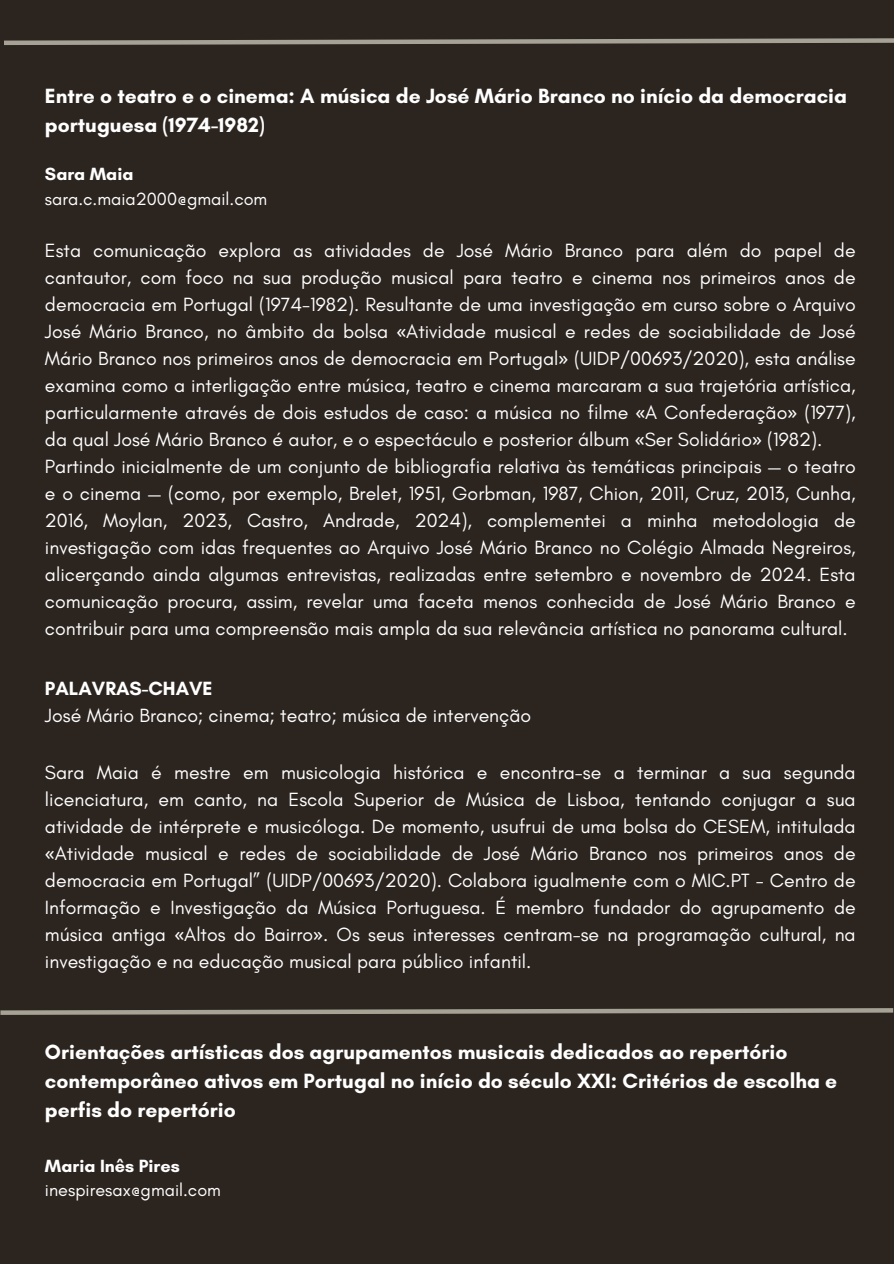
<style>
.page{position:relative;width:894px;height:1264px;background:#fff}
.page>*{position:absolute;margin:0;border:0;box-sizing:border-box;transform-origin:0 0}
.t1{font:700 21px/29.2px "Glacial Indifference";color:#fff}
.t2{font:19.5px/27px "Glacial Indifference";color:#fff}
.t3{font:18px "Glacial Indifference";color:#fff}
.t4{font:700 18px "Glacial Indifference";color:#fff}
.s1{font-family:"Noto Sans"}
.s2{font-weight:700}
</style>
<div class="page">
<div style="left:0;top:0;width:893px;height:1263px;background:#2c241f"></div>
<svg style="left:4px;top:38px;width:889px;height:7px"></svg>
<svg style="left:0;top:1008px;width:893px;height:7px"></svg>
<p class="t1" style="left:45px;top:81px;width:803px">Entre o teatro e o cinema: A música de José Mário Branco no início da democracia portuguesa (1974-1982)</p>
<h1 class="t4" style="left:45px;top:163px;width:90px">Sara Maia</h1>
<p class="t3" style="left:45px;top:187px;width:224px">sara.c.maia2000@gmail.com</p>
<p class="t2" style="left:45px;top:236px;width:812px">Esta comunicação explora as atividades de José Mário Branco para além do papel de cantautor, com foco na sua produção musical para teatro e cinema nos primeiros anos de democracia em Portugal (1974-1982). Resultante de uma investigação em curso sobre o Arquivo José Mário Branco, no âmbito da bolsa <span class="s1">«</span>Atividade musical e redes de sociabilidade de José Mário Branco nos primeiros anos de democracia em Portugal<span class="s1">»</span> (UIDP/00693/2020), esta análise examina como a interligação entre música, teatro e cinema marcaram a sua trajetória artística, particularmente através de dois estudos de caso: a música no filme <span class="s1">«</span>A Confederação<span class="s1">»</span> (1977), da qual José Mário Branco é autor, e o espectáculo e posterior álbum <span class="s1">«</span>Ser Solidário<span class="s1">»</span> (1982).<br>Partindo inicialmente de um conjunto de bibliografia relativa às temáticas principais — o teatro e o cinema — (como, por exemplo, Brelet, 1951, Gorbman, 1987, Chion, 2011, Cruz, 2013, Cunha, 2016, Moylan, 2023, Castro, Andrade, 2024), complementei a minha metodologia de investigação com idas frequentes ao Arquivo José Mário Branco no Colégio Almada Negreiros, alicerçando ainda algumas entrevistas, realizadas entre setembro e novembro de 2024. Esta comunicação procura, assim, revelar uma faceta menos conhecida de José Mário Branco e contribuir para uma compreensão mais ampla da sua relevância artística no panorama cultural.</p>
<h2 class="t2" style="left:45px;top:675px;width:487px"><span class="s2">PALAVRAS-CHAVE<br></span>José Mário Branco; cinema; teatro; música de intervenção</h2>
<h2 class="t2" style="left:45px;top:759px;width:812px;text-align:justify">Sara Maia é mestre em musicologia histórica e encontra-se a terminar a sua segunda licenciatura, em canto, na Escola Superior de Música de Lisboa, tentando conjugar a sua atividade de intérprete e musicóloga. De momento, usufrui de uma bolsa do CESEM, intitulada <span class="s1">«</span>Atividade musical e redes de sociabilidade de José Mário Branco nos primeiros anos de democracia em Portugal” (UIDP/00693/2020). Colabora igualmente com o MIC.PT - Centro de Informação e Investigação da Música Portuguesa. É membro fundador do agrupamento de música antiga <span class="s1">«</span>Altos do Bairro<span class="s1">»</span>. Os seus interesses centram-se na programação cultural, na investigação e na educação musical para público infantil.</h2>
<h2 class="t1" style="left:45px;top:1036px;width:793px">Orientações artísticas dos agrupamentos musicais dedicados ao repertório contemporâneo ativos em Portugal no início do século XXI: Critérios de escolha e perfis do repertório</h2>
<p class="t4" style="left:45px;top:1154px;width:136px">Maria Inês Pires</p>
<h1 class="t3" style="left:45px;top:1179px;width:177px">inespiresax@gmail.com</h1>
</div>
